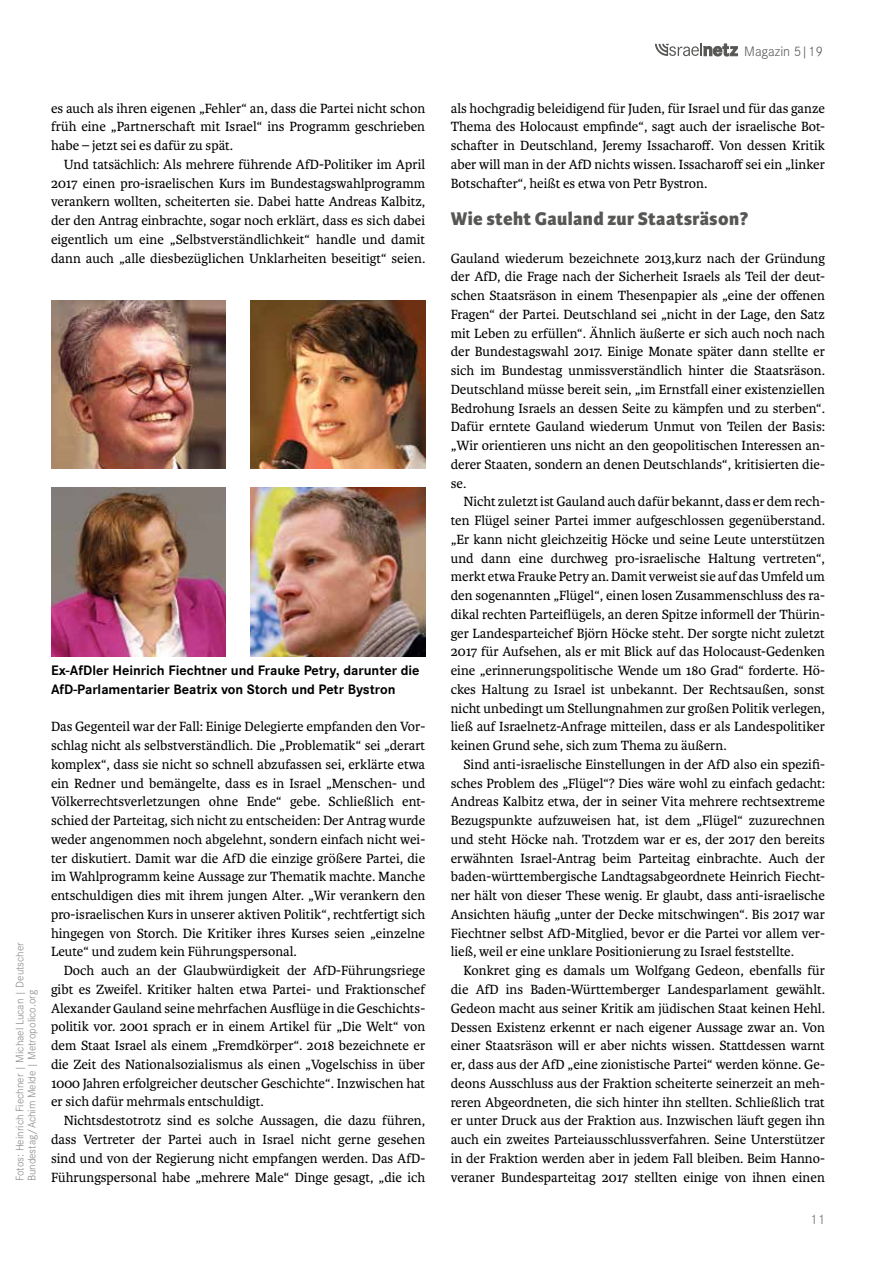
<style>
.page{position:relative;width:893px;height:1263px;background:#fff}
.page>*{position:absolute;margin:0;border:0;box-sizing:border-box;transform-origin:0 0}
.t1{font:800 19.5px "Karmina Sans";letter-spacing:.02em;color:#575756}
.t2{font:14.25px/18.8px "Karmina";color:#000;text-align:justify}
.t3{font:700 14.25px/18.8px "Corporate S";color:#000}
.t4{font:300 14.25px "Corporate S";color:#575756}
.t5{font:14.25px "Corporate S";color:#878787}
.t6{font:300 11.25px/12px "Corporate S";color:#878787}
</style>
<div class="page">
<svg style="left:655px;top:44px;width:83px;height:12px"></svg>
<img style="left:51px;top:488px;width:174px;height:168px">
<img style="left:251px;top:300px;width:174px;height:169px">
<img style="left:51px;top:300px;width:174px;height:169px">
<img style="left:251px;top:487px;width:174px;height:169px">
<p class="t2" style="left:51px;top:99px;width:376px">es auch als ihren eigenen „Fehler“ an, dass die Partei nicht schon früh eine „Partnerschaft mit Israel“ ins Programm geschrieben habe – jetzt sei es dafür zu spät.</p>
<p class="t2" style="left:51px;top:155px;width:376px;text-indent:13px">Und tatsächlich: Als mehrere führende AfD-Politiker im April 2017 einen pro-israelischen Kurs im Bundestagswahlprogramm verankern wollten, scheiterten sie. Dabei hatte Andreas Kalbitz, der den Antrag einbrachte, sogar noch erklärt, dass es sich dabei eigentlich um eine „Selbstverständlichkeit“ handle und damit dann auch „alle diesbezüglichen Unklarheiten beseitigt“ seien.</p>
<p class="t6" style="left:13px;top:1181px;width:241px;rotate:-90deg">Fotos: Heinrich Fiechner | Michael Lucan | Deutscher<br>Bundestag/Achim Melde | Metropolico.org</p>
<p class="t3" style="left:51px;top:660px;width:370px">Ex-AfDler Heinrich Fiechtner und Frauke Petry, darunter die<br>AfD-Parlamentarier Beatrix von Storch und Petr Bystron</p>
<p class="t2" style="left:51px;top:717px;width:376px">Das Gegenteil war der Fall: Einige Delegierte empfanden den Vor&shy;schlag nicht als selbstverständlich. Die „Problematik“ sei „derart komplex“, dass sie nicht so schnell abzufassen sei, erklärte etwa ein Redner und bemängelte, dass es in Israel „Menschen- und Völkerrechtsverletzungen ohne Ende“ gebe. Schließlich ent&shy;schied der Parteitag, sich nicht zu entscheiden: Der Antrag wurde weder angenommen noch abgelehnt, sondern einfach nicht wei&shy;ter diskutiert. Damit war die AfD die einzige größere Partei, die im Wahlprogramm keine Aussage zur Thematik machte. Manche entschuldigen dies mit ihrem jungen Alter. „Wir verankern den pro-israelischen Kurs in unserer aktiven Politik“, rechtfertigt sich hingegen von Storch. Die Kritiker ihres Kurses seien „einzelne Leute“ und zudem kein Führungspersonal.</p>
<p class="t2" style="left:51px;top:961px;width:376px;text-indent:13px">Doch auch an der Glaubwürdigkeit der AfD-Führungsriege gibt es Zweifel. Kritiker halten etwa Partei- und Fraktionschef Alexander Gauland seine mehrfachen Ausflüge in die Geschichts&shy;politik vor. 2001 sprach er in einem Artikel für „Die Welt“ von dem Staat Israel als einem „Fremdkörper“. 2018 bezeichnete er die Zeit des Nationalsozialismus als einen „Vogelschiss in über 1000 Jahren erfolgreicher deutscher Geschichte“. Inzwischen hat er sich dafür mehrmals entschuldigt.</p>
<p class="t2" style="left:51px;top:1111px;width:376px;text-indent:13px">Nichtsdestotrotz sind es solche Aussagen, die dazu führen, dass Vertreter der Partei auch in Israel nicht gerne gesehen sind und von der Regierung nicht empfangen werden. Das AfD-Führungspersonal habe „mehrere Male“ Dinge gesagt, „die ich</p>
<p class="t4" style="left:744px;top:42px;width:81px">Magazin 5|19</p>
<p class="t2" style="left:451px;top:99px;width:376px">als hochgradig beleidigend für Juden, für Israel und für das ganze Thema des Holocaust empfinde“, sagt auch der israelische Bot&shy;schafter in Deutschland, Jeremy Issacharoff. Von dessen Kritik aber will man in der AfD nichts wissen. Issacharoff sei ein „linker Botschafter“, heißt es etwa von Petr Bystron.</p>
<h1 class="t1" style="left:451px;top:207px;width:299px">Wie steht Gauland zur Staatsräson?</h1>
<p class="t2" style="left:451px;top:249px;width:376px">Gauland wiederum bezeichnete 2013,kurz nach der Gründung der AfD, die Frage nach der Sicherheit Israels als Teil der deut&shy;schen Staatsräson in einem Thesenpapier als „eine der offenen Fragen“ der Partei. Deutschland sei „nicht in der Lage, den Satz mit Leben zu erfüllen“. Ähnlich äußerte er sich auch noch nach der Bundestagswahl 2017. Einige Monate später dann stellte er sich im Bundestag unmissverständlich hinter die Staatsräson.<br>Deutschland müsse bereit sein, „im Ernstfall einer existenziellen Bedrohung Israels an dessen Seite zu kämpfen und zu sterben“.<br>Dafür erntete Gauland wiederum Unmut von Teilen der Basis: „Wir orientieren uns nicht an den geopolitischen Interessen an&shy;derer Staaten, sondern an denen Deutschlands“, kritisierten die&shy;se.</p>
<p class="t2" style="left:451px;top:492px;width:376px;text-indent:13px">Nicht zuletzt ist Gauland auch dafür bekannt, dass er dem rech&shy;ten Flügel seiner Partei immer aufgeschlossen gegenüberstand. „Er kann nicht gleichzeitig Höcke und seine Leute unterstützen und dann eine durchweg pro-israelische Haltung vertreten“, merkt etwa Frauke Petry an. Damit verweist sie auf das Umfeld um den sogenannten „Flügel“, einen losen Zusammenschluss des ra&shy;dikal rechten Parteiflügels, an deren Spitze informell der Thürin&shy;ger Landesparteichef Björn Höcke steht. Der sorgte nicht zuletzt 2017 für Aufsehen, als er mit Blick auf das Holocaust-Gedenken eine „erinnerungspolitische Wende um 180 Grad“ forderte. Hö&shy;ckes Haltung zu Israel ist unbekannt. Der Rechtsaußen, sonst nicht unbedingt um Stellungnahmen zur großen Politik verlegen, ließ auf Israelnetz-Anfrage mitteilen, dass er als Landespolitiker keinen Grund sehe, sich zum Thema zu äußern.</p>
<p class="t2" style="left:451px;top:755px;width:376px;text-indent:13px">Sind anti-israelische Einstellungen in der AfD also ein spezifi&shy;sches Problem des „Flügel“? Dies wäre wohl zu einfach gedacht:<br>Andreas Kalbitz etwa, der in seiner Vita mehrere rechtsextreme Bezugspunkte aufzuweisen hat, ist dem „Flügel“ zuzurechnen und steht Höcke nah. Trotzdem war er es, der 2017 den bereits erwähnten Israel-Antrag beim Parteitag einbrachte. Auch der baden-württembergische Landtagsabgeordnete Heinrich Fiecht&shy;ner hält von dieser These wenig. Er glaubt, dass anti-israelische Ansichten häufig „unter der Decke mitschwingen“. Bis 2017 war Fiechtner selbst AfD-Mitglied, bevor er die Partei vor allem ver&shy;ließ, weil er eine unklare Positionierung zu Israel feststellte.</p>
<p class="t2" style="left:451px;top:961px;width:376px;text-indent:13px">Konkret ging es damals um Wolfgang Gedeon, ebenfalls für die AfD ins Baden-Württemberger Landesparlament gewählt.<br>Gedeon macht aus seiner Kritik am jüdischen Staat keinen Hehl.<br>Dessen Existenz erkennt er nach eigener Aussage zwar an. Von einer Staatsräson will er aber nichts wissen. Stattdessen warnt er, dass aus der AfD „eine zionistische Partei“ werden könne. Ge&shy;deons Ausschluss aus der Fraktion scheiterte seinerzeit an meh&shy;reren Abgeordneten, die sich hinter ihn stellten. Schließlich trat er unter Druck aus der Fraktion aus. Inzwischen läuft gegen ihn auch ein zweites Parteiausschlussverfahren. Seine Unterstützer in der Fraktion werden aber in jedem Fall bleiben. Beim Hanno-</p>
<p class="t2" style="left:451px;top:1168px;width:376px">veraner Bundesparteitag 2017 stellten einige von ihnen einen</p>
<p class="t5" style="left:810px;top:1209px;width:17px">11</p>
</div>
